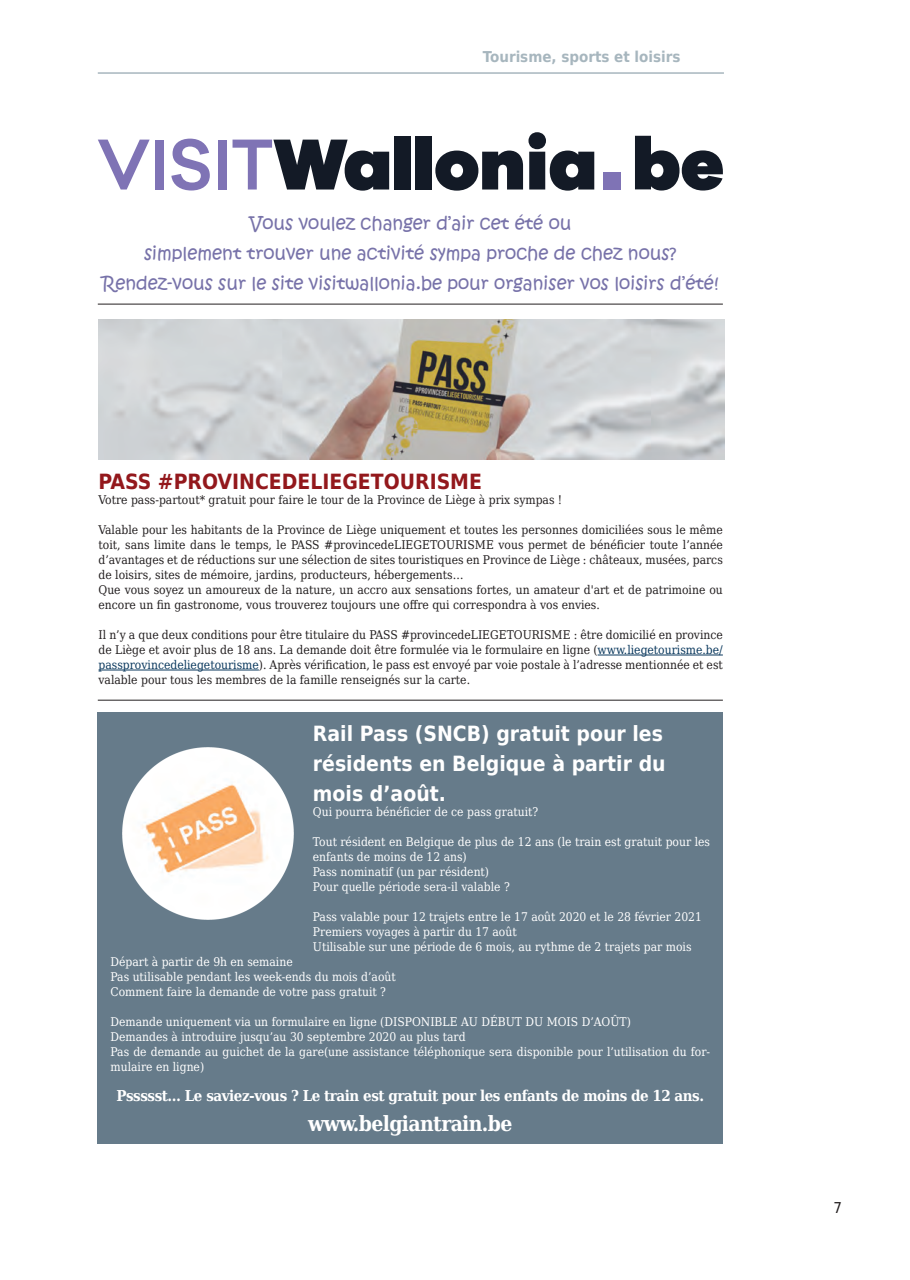
<style>
.page{position:relative;width:910px;height:1280px;background:#fff}
.page>*{position:absolute;margin:0;border:0;box-sizing:border-box;transform-origin:0 0}
.t1{font:700 21px/30px "DejaVu Sans Condensed";color:#fff}
.t2{font:700 21px "DejaVu Sans Condensed";color:#93181c}
.t3{font:700 21px "DejaVu Serif Condensed";letter-spacing:-.03em;color:#fff}
.t4{font:18px/30px "Kristen ITC";color:#7772a9;text-align:center}
.t5{font:700 15px "DejaVu Serif Condensed";letter-spacing:-.03em;color:#fff}
.t6{font:700 15px "DejaVu Sans Condensed";color:#a7b6be}
.t7{font:15px "DejaVu Sans Condensed";color:#231f20}
.t8{font:12px/15px "DejaVu Serif Condensed";color:#231f20}
.t9{font:12px/15px "DejaVu Serif Condensed";color:#fff}
.s1{color:#0b395e}
</style>
<div class="page">
<hr style="left:98px;top:72px;width:626px;height:2px;background:#a7b6be">
<div style="left:98px;top:712px;width:625px;height:431px;background:#667b8a"></div>
<img style="left:98px;top:319px;width:626px;height:140px">
<hr style="left:598px;top:655px;width:125px;height:1px;background:#0b395e">
<hr style="left:99px;top:670px;width:160px;height:1px;background:#0b395e">
<hr style="left:98px;top:700px;width:625px;height:1px;background:#231f20">
<hr style="left:98px;top:304px;width:625px;height:1px;background:#231f20">
<img style="left:122px;top:748px;width:171px;height:171px">
<svg style="left:635px;top:136px;width:88px;height:55px"></svg>
<svg style="left:98px;top:140px;width:52px;height:50px"></svg>
<div style="left:155px;top:140px;width:9px;height:50px;background:#7f73b5"></div>
<svg style="left:171px;top:139px;width:39px;height:51px"></svg>
<div style="left:218px;top:140px;width:9px;height:50px;background:#7f73b5"></div>
<svg style="left:233px;top:140px;width:156px;height:51px"></svg>
<div style="left:394px;top:136px;width:16px;height:54px;background:#131a26"></div>
<div style="left:416px;top:136px;width:16px;height:54px;background:#131a26"></div>
<svg style="left:435px;top:132px;width:159px;height:59px"></svg>
<div style="left:604px;top:172px;width:17px;height:17px;background:#7f73b5"></div>
<p class="t6" style="left:483px;top:45px;width:199px">Tourisme, sports et loisirs</p>
<h2 class="t4" style="left:102px;top:208px;width:618px">Vous voulez changer d’air cet été ou<br>simplement trouver une activité sympa proche de chez nous?<br>Rendez-vous sur le site visitwallonia.be pour organiser vos loisirs d’été!</h2>
<h1 class="t2" style="left:99px;top:465px;width:385px">PASS #PROVINCEDELIEGETOURISME</h1>
<p class="t8" style="left:99px;top:492px;width:465px">Votre pass-partout* gratuit pour faire le tour de la Province de Liège à prix sympas !</p>
<p class="t8" style="left:99px;top:522px;width:626px">Valable pour les habitants de la Province de Liège uniquement et toutes les personnes domiciliées sous le même toit, sans limite dans le temps, le PASS #provincedeLIEGETOURISME vous permet de bénéficier toute l’année d’avantages et de réductions sur une sélection de sites touristiques en Province de Liège : châteaux, musées, parcs de loisirs, sites de mémoire, jardins, producteurs, hébergements…<br>Que vous soyez un amoureux de la nature, un accro aux sensations fortes, un amateur d'art et de patrimoine ou encore un fin gastronome, vous trouverez toujours une offre qui correspondra à vos envies.</p>
<p class="t8" style="left:99px;top:627px;width:626px;text-align:justify">Il n’y a que deux conditions pour être titulaire du PASS #provincedeLIEGETOURISME : être domicilié en province de Liège et avoir plus de 18 ans. La demande doit être formulée via le formulaire en ligne (<span class="s1">www.liegetourisme.be/ passprovincedeliegetourisme</span>). Après vérification, le pass est envoyé par voie postale à l’adresse mentionnée et est valable pour tous les membres de la famille renseignés sur la carte.</p>
<h1 class="t1" style="left:313px;top:717px;width:354px">Rail Pass (SNCB) gratuit pour les résidents en Belgique à partir du mois d’août.</h1>
<p class="t9" style="left:313px;top:803px;width:227px">Qui pourra bénéficier de ce pass gratuit?</p>
<p class="t9" style="left:313px;top:833px;width:399px">Tout résident en Belgique de plus de 12 ans (le train est gratuit pour les enfants de moins de 12 ans)<br>Pass nominatif (un par résident)<br>Pour quelle période sera-il valable ?</p>
<p class="t9" style="left:313px;top:908px;width:391px">Pass valable pour 12 trajets entre le 17 août 2020 et le 28 février 2021<br>Premiers voyages à partir du 17 août<br>Utilisable sur une période de 6 mois, au rythme de 2 trajets par mois</p>
<p class="t9" style="left:111px;top:953px;width:287px">Départ à partir de 9h en semaine<br>Pas utilisable pendant les week-ends du mois d’août<br>Comment faire la demande de votre pass gratuit ?</p>
<p class="t9" style="left:111px;top:1013px;width:601px">Demande uniquement via un formulaire en ligne (DISPONIBLE AU DÉBUT DU MOIS D’AOÛT)<br>Demandes à introduire jusqu’au 30 septembre 2020 au plus tard<br>Pas de demande au guichet de la gare(une assistance téléphonique sera disponible pour l’utilisation du for&shy;mulaire en ligne)</p>
<p class="t5" style="left:116px;top:1083px;width:589px">Pssssst… Le saviez-vous ? Le train est gratuit pour les enfants de moins de 12 ans.</p>
<h1 class="t3" style="left:308px;top:1106px;width:206px">www.belgiantrain.be</h1>
<p class="t7" style="left:833px;top:1196px;width:10px">7</p>
</div>
